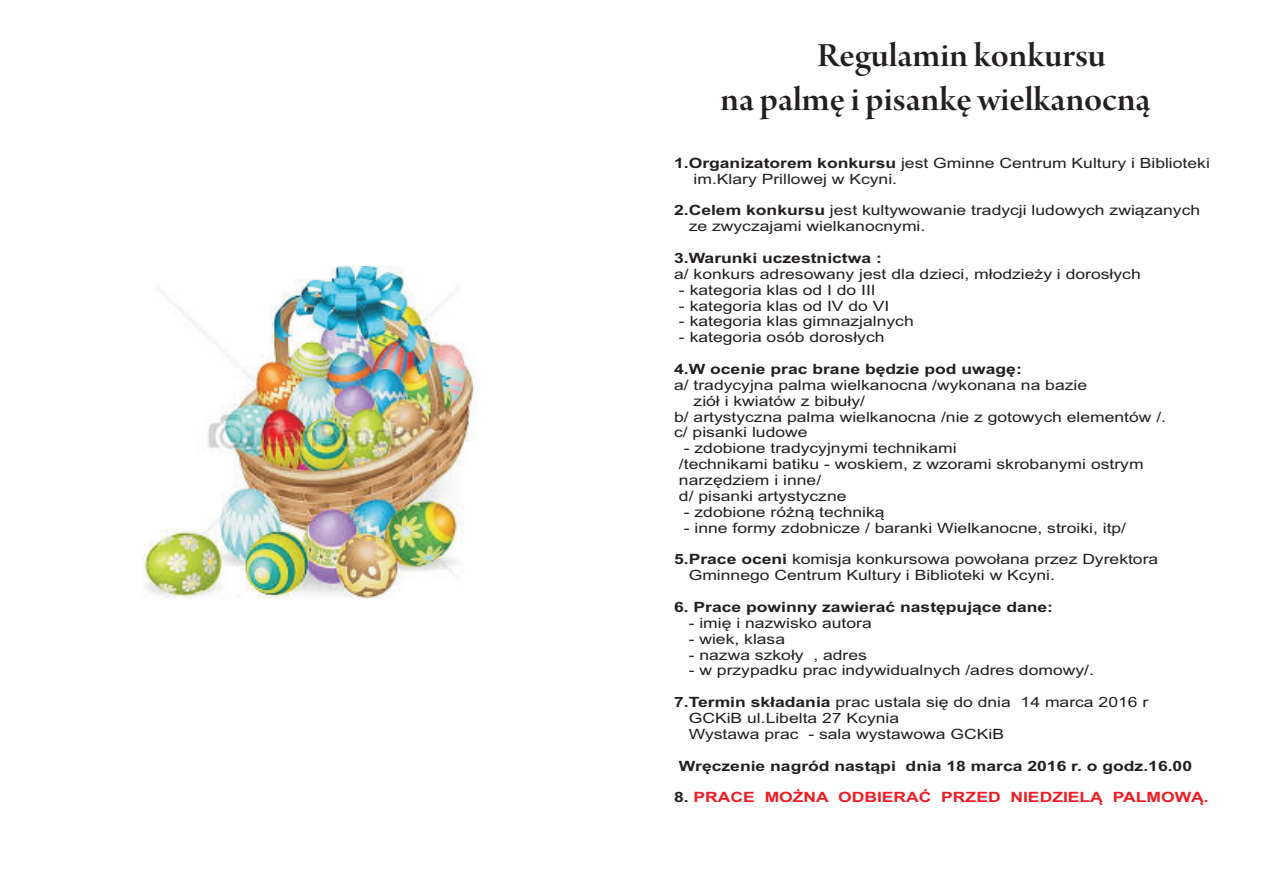
<style>
.page{position:relative;width:1263px;height:893px;background:#fff}
.page>*{position:absolute;margin:0;border:0;box-sizing:border-box;transform-origin:0 0}
.t1{font:36px/44px "Arno Pro";color:#231f20;scale:1.05 1}
.t2{font:14.25px/15.9px "Arial";color:#231f20;scale:1.24 1}
.t3{font:700 14.25px "Arial";color:#231f20;scale:1.24 1}
.t4{font:700 14.25px "Arial";color:#ee1d23;scale:1.24 1}
.s1{font-weight:700}
.s2{color:#231f20}
</style>
<div class="page">
<img style="left:142px;top:267px;width:332px;height:332px">
<h1 class="t1" style="left:720px;top:37px;width:411px;text-indent:97px">Regulamin konkursu<br>na palmê i pisankê wielkanocn¹</h1>
<p class="t2" style="left:694px;top:156px;width:418px;text-indent:-19px"><span class="s1">1.Organizatorem konkursu</span> jest Gminne Centrum Kultury i Biblioteki im.Klary Prillowej w Kcyni.</p>
<p class="t2" style="left:689px;top:204px;width:414px;text-indent:-15px"><span class="s1">2.Celem konkursu</span> jest kultywowanie tradycji ludowych zwi¹zanych ze zwyczajami wielkanocnymi.</p>
<p class="t3" style="left:674px;top:253px;width:169px">3.Warunki uczestnictwa :</p>
<p class="t2" style="left:674px;top:267px;width:378px">a/ konkurs adresowany jest dla dzieci, m³odzie¿y i doros³ych</p>
<p class="t2" style="left:679px;top:283px;width:160px">- kategoria klas od I do III</p>
<p class="t2" style="left:679px;top:299px;width:171px">- kategoria klas od IV do VI</p>
<p class="t2" style="left:679px;top:315px;width:191px">- kategoria klas gimnazjalnych</p>
<p class="t2" style="left:679px;top:331px;width:167px">- kategoria osób doros³ych</p>
<p class="t3" style="left:674px;top:364px;width:282px">4.W ocenie prac brane bêdzie pod uwagê:</p>
<p class="t2" style="left:674px;top:378px;width:335px">a/ tradycyjna palma wielkanocna /wykonana na bazie</p>
<p class="t2" style="left:694px;top:394px;width:140px">zió³ i kwiatów z bibu³y/</p>
<p class="t2" style="left:674px;top:410px;width:398px">b/ artystyczna palma wielkanocna /nie z gotowych elementów /.</p>
<p class="t2" style="left:674px;top:426px;width:109px">c/ pisanki ludowe</p>
<p class="t2" style="left:679px;top:442px;width:376px;text-indent:5px">- zdobione tradycyjnymi technikami<br>/technikami batiku - woskiem, z wzorami skrobanymi ostrym narzêdziem i inne/<br>d/ pisanki artystyczne</p>
<p class="t2" style="left:684px;top:505px;width:163px">- zdobione ró¿n¹ technik¹</p>
<p class="t2" style="left:684px;top:521px;width:358px">- inne formy zdobnicze / baranki Wielkanocne, stroiki, itp/</p>
<p class="t2" style="left:689px;top:553px;width:380px;text-indent:-15px"><span class="s1">5.Prace oceni</span> komisja konkursowa powo³ana przez Dyrektora<br>Gminnego Centrum Kultury i Biblioteki w Kcyni.</p>
<p class="t3" style="left:674px;top:601px;width:307px">6. Prace powinny zawieraæ nastêpuj¹ce dane:</p>
<p class="t2" style="left:689px;top:616px;width:149px">- imiê i nazwisko autora</p>
<p class="t2" style="left:689px;top:632px;width:79px">- wiek, klasa</p>
<p class="t2" style="left:689px;top:648px;width:145px">- nazwa szko³y , adres</p>
<p class="t2" style="left:689px;top:664px;width:328px">- w przypadku prac indywidualnych /adres domowy/.</p>
<p class="t2" style="left:689px;top:695px;width:372px;text-indent:-15px"><span class="s1">7.Termin sk³adania</span> prac ustala siê do dnia 14 marca 2016 r<br>GCKiB ul.Libelta 27 Kcynia<br>Wystawa prac - sala wystawowa GCKiB</p>
<p class="t3" style="left:679px;top:760px;width:415px">Wrêczenie nagród nast¹pi dnia 18 marca 2016 r. o godz.16.00</p>
<p class="t4" style="left:674px;top:792px;width:433px"><span class="s2">8.</span> PRACE MO¯NA ODBIERAÆ PRZED NIEDZIEL¥ PALMOW¥.</p>
</div>
